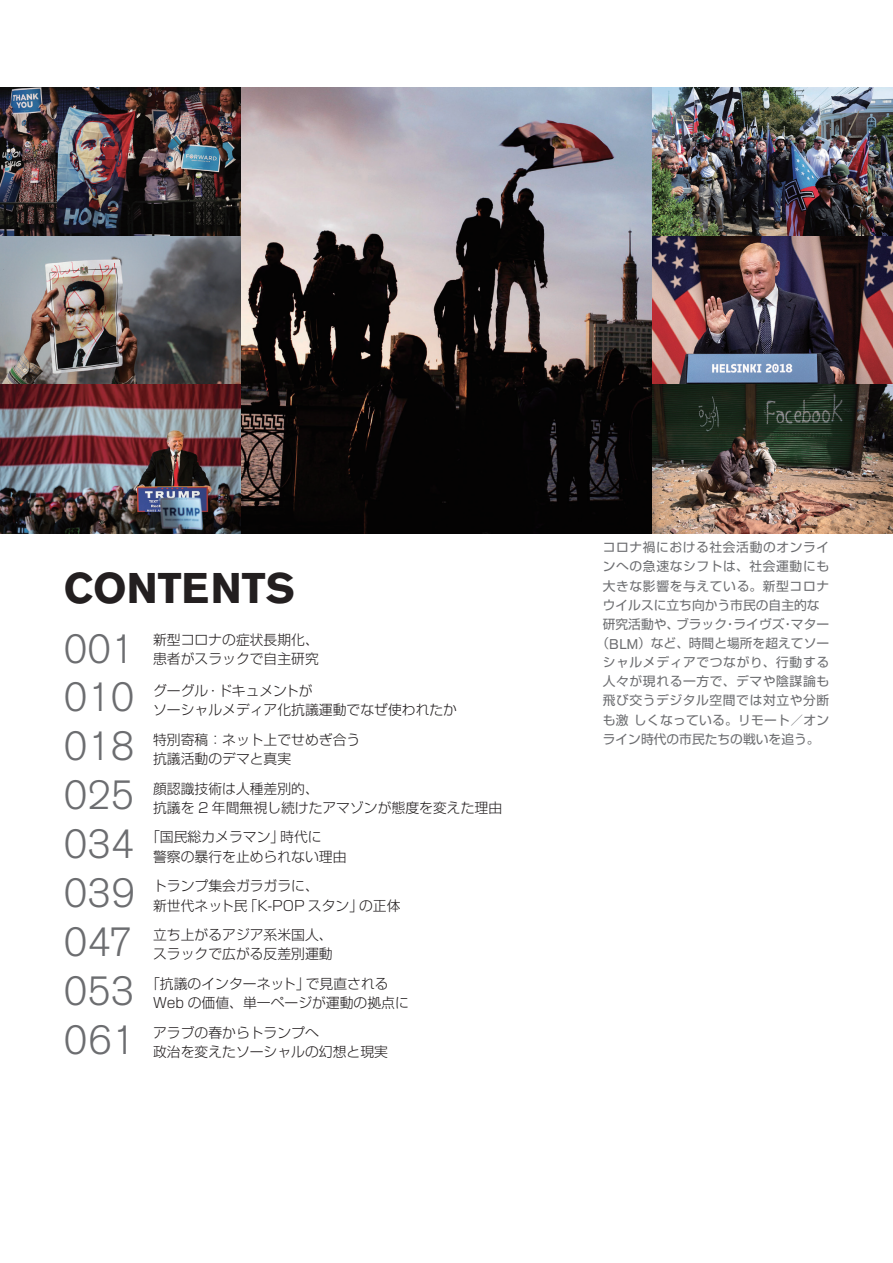
<style>
.page{position:relative;width:893px;height:1263px;background:#fff}
.page>*{position:absolute;margin:0;border:0;box-sizing:border-box;transform-origin:0 0}
.t1{font:700 42.45px "Akzidenz Grotesk BE";color:#231f20}
.t2{font:300 40.35px/48.9px "Akzidenz Grotesk BE";color:#6c6d70;text-align:justify}
.t3{font:300 13.8px/19.2px "Shin Go Pr 6 N";color:#231f20}
.t4{font:12.75px/19.2px "Shin Go Pr 6 N";letter-spacing:.045em;color:#6c6d70;text-align:center}
.s1{font-family:"Akzidenz Grotesk BE";font-size:14.1px}
</style>
<div class="page">
<img style="left:0;top:87px;width:893px;height:447px">
<h1 class="t1" style="left:64px;top:564px;width:233px">CONTENTS</h1>
<h2 class="t2" style="left:64px;top:625px;width:73px">001<br>010<br>018<br>025<br>034<br>039<br>047<br>053<br>061</h2>
<p class="t3" style="left:153px;top:629px;width:167px">新型コロナの症状長期化、患者がスラックで自主研究</p>
<p class="t3" style="left:153px;top:680px;width:306px">グーグル・ドキュメントが<br>ソーシャルメディア化抗議運動でなぜ使われたか</p>
<p class="t3" style="left:153px;top:729px;width:209px">特別寄稿：ネット上でせめぎ合う抗議活動のデマと真実</p>
<p class="t3" style="left:153px;top:777px;width:351px">顔認識技術は人種差別的、<br>抗議を 2 年間無視し続けたアマゾンが態度を変えた理由</p>
<p class="t3" style="left:153px;top:826px;width:195px;text-indent:-7px">「国民総カメラマン」時代に<br>警察の暴行を止められない理由</p>
<p class="t3" style="left:153px;top:875px;width:249px">トランプ集会ガラガラに、<br>新世代ネット民「K-POP スタン」の正体</p>
<p class="t3" style="left:153px;top:924px;width:181px">立ち上がるアジア系米国人、スラックで広がる反差別運動</p>
<p class="t3" style="left:153px;top:973px;width:257px;text-indent:-7px">「抗議のインターネット」で見直される<br>Web の価値、単一ページが運動の拠点に</p>
<p class="t3" style="left:153px;top:1022px;width:236px">アラブの春からトランプへ　<br>政治を変えたソーシャルの幻想と現実</p>
<p class="t4" style="left:596px;top:537px;width:234px">コロナ禍における社会活動のオンラインへの急速なシフトは、社会運動にも大きな影響を与えている。新型コロナウイルスに立ち向かう市民の自主的な<br>研究活動や、ブラック・ライヴズ・マター（<span class="s1">BLM</span>）など、時間と場所を超えてソーシャルメディアでつながり、行動する人々が現れる一方で、デマや陰謀論も飛び交うデジタル空間では対立や分断も激しくなっている。リモート／オンライン時代の市民たちの戦いを追う。</p>
</div>
